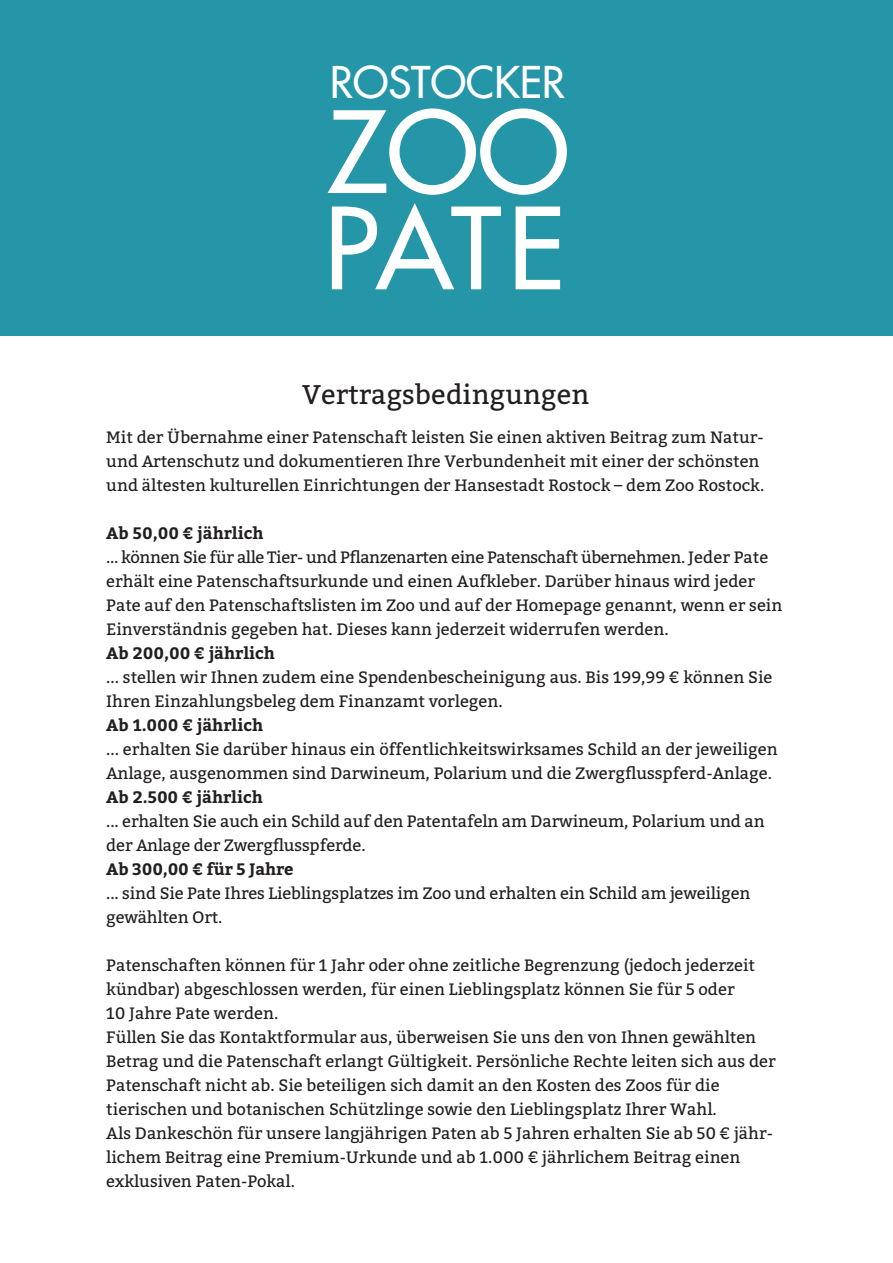
<style>
.page{position:relative;width:893px;height:1263px;background:#fff}
.page>*{position:absolute;margin:0;border:0;box-sizing:border-box;transform-origin:0 0}
.t1{font:500 109.8px/96.3px "Futura Std";color:#fff}
.t2{font:500 42.6px "Futura Std";color:#fff}
.t3{font:27px "Bitter";color:#231f20}
.t4{font:16.5px/24px "Bitter";color:#231f20}
.t5{font:700 16.5px "Bitter";color:#231f20}
</style>
<div class="page">
<div style="left:0;top:0;width:893px;height:336px;background:#2496a8"></div>
<h2 class="t2" style="left:330px;top:56px;width:237px">ROSTOCKER</h2>
<h1 class="t1" style="left:324px;top:105px;width:247px">ZOO<br>PATE</h1>
<h3 class="t3" style="left:302px;top:377px;width:288px">Vertragsbedingungen</h3>
<p class="t4" style="left:106px;top:425px;width:659px">Mit der Übernahme einer Patenschaft leisten Sie einen aktiven Beitrag zum Natur&shy;und Artenschutz und dokumentieren Ihre Verbundenheit mit einer der schönsten und ältesten kulturellen Einrichtungen der Hansestadt Rostock – dem Zoo Rostock.</p>
<p class="t5" style="left:106px;top:522px;width:159px">Ab 50,00 € jährlich</p>
<p class="t4" style="left:106px;top:545px;width:678px">... können Sie für alle Tier- und Pflanzenarten eine Patenschaft übernehmen. Jeder Pate erhält eine Patenschaftsurkunde und einen Aufkleber. Darüber hinaus wird jeder Pate auf den Patenschaftslisten im Zoo und auf der Homepage genannt, wenn er sein Einverständnis gegeben hat. Dieses kann jederzeit widerrufen werden.</p>
<p class="t5" style="left:106px;top:642px;width:170px">Ab 200,00 € jährlich</p>
<p class="t4" style="left:106px;top:665px;width:668px">... stellen wir Ihnen zudem eine Spendenbescheinigung aus. Bis 199,99 € können Sie<br>Ihren Einzahlungsbeleg dem Finanzamt vorlegen.</p>
<p class="t5" style="left:106px;top:714px;width:158px">Ab 1.000 € jährlich</p>
<p class="t4" style="left:106px;top:737px;width:673px">... erhalten Sie darüber hinaus ein öffentlichkeitswirksames Schild an der jeweiligen<br>Anlage, ausgenommen sind Darwineum, Polarium und die Zwergflusspferd-Anlage.</p>
<p class="t5" style="left:106px;top:786px;width:158px">Ab 2.500 € jährlich</p>
<p class="t4" style="left:106px;top:809px;width:660px">... erhalten Sie auch ein Schild auf den Patentafeln am Darwineum, Polarium und an der Anlage der Zwergflusspferde.</p>
<p class="t5" style="left:106px;top:858px;width:189px">Ab 300,00 € für 5 Jahre</p>
<p class="t4" style="left:106px;top:881px;width:646px">... sind Sie Pate Ihres Lieblingsplatzes im Zoo und erhalten ein Schild am jeweiligen gewählten Ort.</p>
<p class="t4" style="left:106px;top:953px;width:671px">Patenschaften können für 1 Jahr oder ohne zeitliche Begrenzung (jedoch jederzeit kündbar) abgeschlossen werden, für einen Lieblingsplatz können Sie für 5 oder<br>10 Jahre Pate werden.<br>Füllen Sie das Kontaktformular aus, überweisen Sie uns den von Ihnen gewählten Betrag und die Patenschaft erlangt Gültigkeit. Persönliche Rechte leiten sich aus der Patenschaft nicht ab. Sie beteiligen sich damit an den Kosten des Zoos für die tierischen und botanischen Schützlinge sowie den Lieblingsplatz Ihrer Wahl.<br>Als Dankeschön für unsere langjährigen Paten ab 5 Jahren erhalten Sie ab 50 € jähr&shy;lichem Beitrag eine Premium-Urkunde und ab 1.000 € jährlichem Beitrag einen exklusiven Paten-Pokal.</p>
</div>
